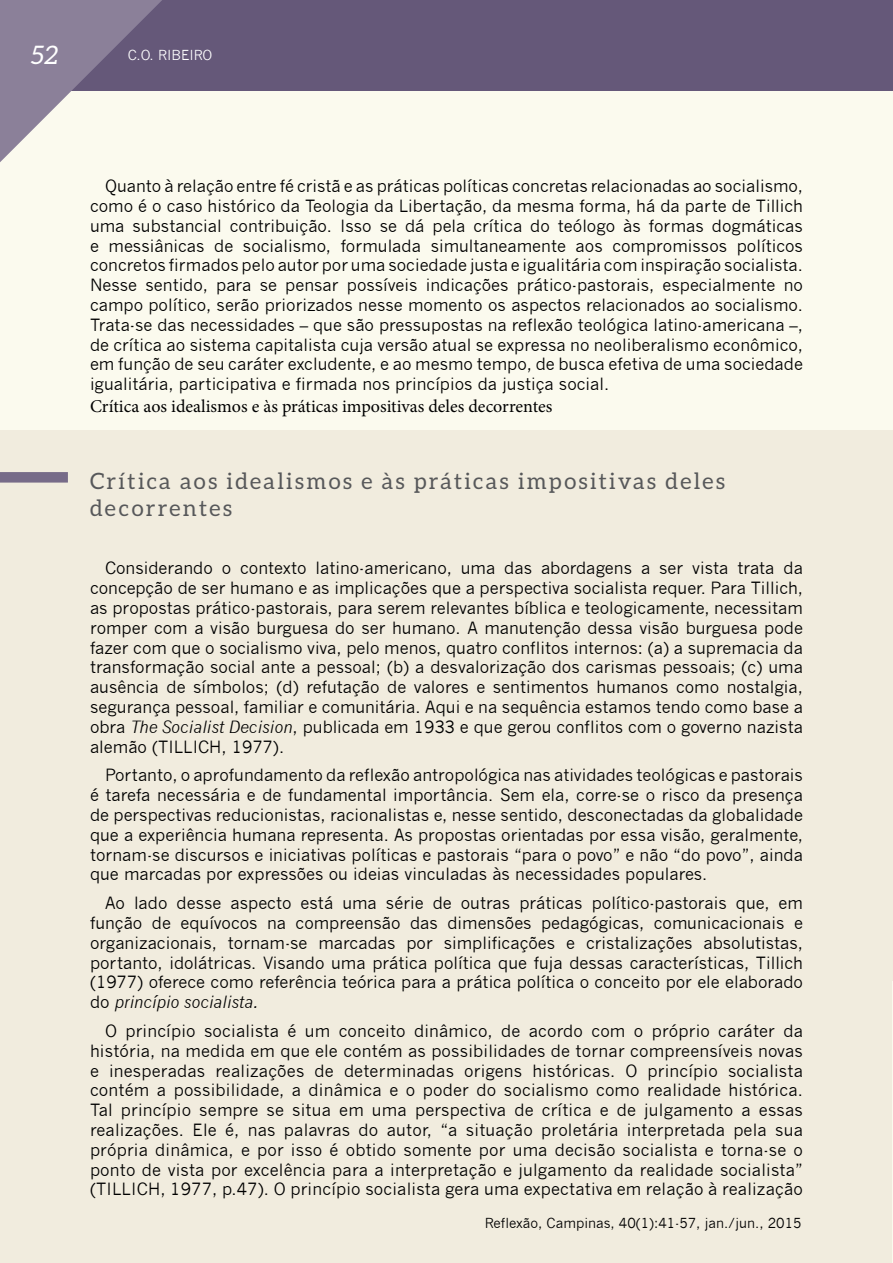
<style>
.page{position:relative;width:893px;height:1263px;background:#f1ecde}
.page>*{position:absolute;margin:0;border:0;box-sizing:border-box;transform-origin:0 0}
.t1{font:italic 25.5px "Aleo";color:#fff}
._05_2__sub_2{font:22.5px/27px "Aleo";letter-spacing:.1em;color:#57585a}
.t2{font:18px "Minion Pro";color:#000}
._05_0_texto{font:16.5px/19.8px "News Gothic";color:#000;text-align:justify}
.t3{font:13.5px "News Gothic";color:#000}
.t4{font:13.5px "News Gothic";color:#fff}
.s1{font-style:italic}
</style>
<div class="page">
<div style="left:0;top:81px;width:893px;height:348px;background:#fbfaee"></div>
<div style="left:0;top:472px;width:68px;height:11px;background:#776b88"></div>
<div style="left:0;top:0;width:893px;height:90px;background:#655879"></div>
<svg style="left:0;top:0;width:162px;height:162px"></svg>
<h1 class="t1" style="left:31px;top:40px;width:29px">52</h1>
<p class="t4" style="left:128px;top:47px;width:86px">C.O. RIBEIRO</p>
<p class="_05_0_texto" style="left:90px;top:176px;width:714px;text-indent:15px">Quanto à relação entre fé cristã e as práticas políticas concretas relacionadas ao socialismo, como é o caso histórico da Teologia da Libertação, da mesma forma, há da parte de Tillich uma substancial contribuição. Isso se dá pela crítica do teólogo às formas dogmáticas e messiânicas de socialismo, formulada simultaneamente aos compromissos políticos concretos firmados pelo autor por uma sociedade justa e igualitária com inspiração socialista.<br>Nesse sentido, para se pensar possíveis indicações prático-pastorais, especialmente no campo político, serão priorizados nesse momento os aspectos relacionados ao socialismo.<br>Trata-se das necessidades – que são pressupostas na reflexão teológica latino-americana –, de crítica ao sistema capitalista cuja versão atual se expressa no neoliberalismo econômico, em função de seu caráter excludente, e ao mesmo tempo, de busca efetiva de uma sociedade igualitária, participativa e firmada nos princípios da justiça social.</p>
<p class="t2" style="left:90px;top:394px;width:464px">Crítica aos idealismos e às práticas impositivas deles decorrentes</p>
<p class="_05_2__sub_2" style="left:90px;top:467px;width:636px">Crítica aos idealismos e às práticas impositivas deles decorrentes</p>
<p class="_05_0_texto" style="left:90px;top:558px;width:714px;text-indent:15px">Considerando o contexto latino-americano, uma das abordagens a ser vista trata da concepção de ser humano e as implicações que a perspectiva socialista requer. Para Tillich, as propostas prático-pastorais, para serem relevantes bíblica e teologicamente, necessitam romper com a visão burguesa do ser humano. A manutenção dessa visão burguesa pode fazer com que o socialismo viva, pelo menos, quatro conflitos internos: (a) a supremacia da transformação social ante a pessoal; (b) a desvalorização dos carismas pessoais; (c) uma ausência de símbolos; (d) refutação de valores e sentimentos humanos como nostalgia, segurança pessoal, familiar e comunitária. Aqui e na sequência estamos tendo como base a obra <span class="s1">The Socialist Decision</span>, publicada em 1933 e que gerou conflitos com o governo nazista alemão (TILLICH, 1977).</p>
<p class="_05_0_texto" style="left:90px;top:765px;width:714px;text-indent:15px">Portanto, o aprofundamento da reflexão antropológica nas atividades teológicas e pastorais é tarefa necessária e de fundamental importância. Sem ela, corre-se o risco da presença de perspectivas reducionistas, racionalistas e, nesse sentido, desconectadas da globalidade que a experiência humana representa. As propostas orientadas por essa visão, geralmente, tornam-se discursos e iniciativas políticas e pastorais “para o povo” e não “do povo”, ainda que marcadas por expressões ou ideias vinculadas às necessidades populares.</p>
<p class="_05_0_texto" style="left:90px;top:893px;width:714px;text-indent:15px">Ao lado desse aspecto está uma série de outras práticas político-pastorais que, em função de equívocos na compreensão das dimensões pedagógicas, comunicacionais e organizacionais, tornam-se marcadas por simplificações e cristalizações absolutistas, portanto, idolátricas. Visando uma prática política que fuja dessas características, Tillich (1977) oferece como referência teórica para a prática política o conceito por ele elaborado do <span class="s1">princípio socialista.</span></p>
<p class="_05_0_texto" style="left:90px;top:1021px;width:714px;text-indent:15px">O princípio socialista é um conceito dinâmico, de acordo com o próprio caráter da história, na medida em que ele contém as possibilidades de tornar compreensíveis novas e inesperadas realizações de determinadas origens históricas. O princípio socialista contém a possibilidade, a dinâmica e o poder do socialismo como realidade histórica.<br>Tal princípio sempre se situa em uma perspectiva de crítica e de julgamento a essas realizações. Ele é, nas palavras do autor, “a situação proletária interpretada pela sua própria dinâmica, e por isso é obtido somente por uma decisão socialista e torna-se o ponto de vista por excelência para a interpretação e julgamento da realidade socialista” (TILLICH, 1977, p.47). O princípio socialista gera uma expectativa em relação à realização</p>
<p class="t3" style="left:485px;top:1215px;width:318px">Reflexão, Campinas, 40(1):41-57, jan./jun., 2015</p>
</div>
